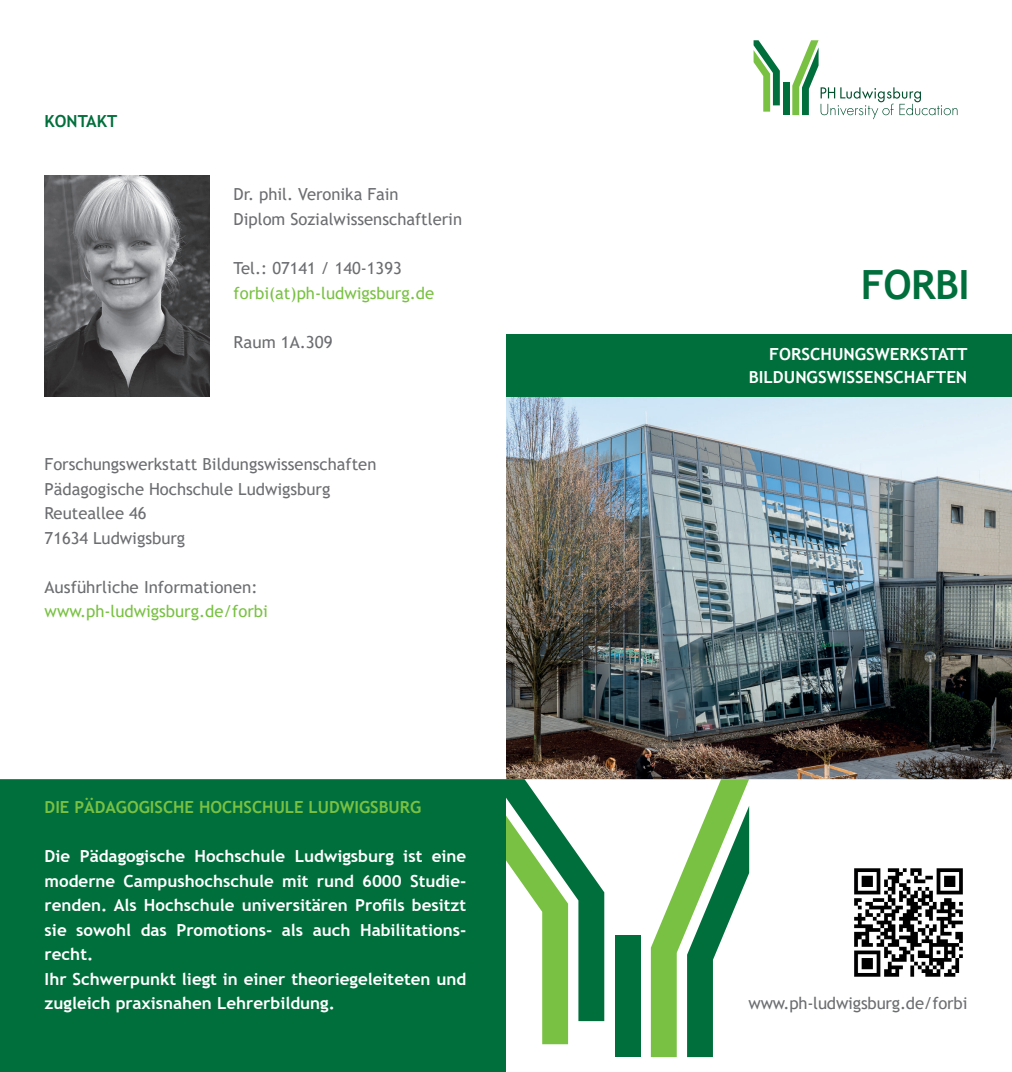
<style>
.page{position:relative;width:1012px;height:1072px;background:#fff}
.page>*{position:absolute;margin:0;border:0;box-sizing:border-box;transform-origin:0 0}
.t1{font:700 40.25px "Trebuchet MS";letter-spacing:-.015em;color:#006f3c}
.t2{font:700 16.62px/24.5px "Trebuchet MS";color:#fff;text-align:right}
.t3{font:16.62px/24.5px "Trebuchet MS";color:#6c6d70}
.t4{font:16.62px "Trebuchet MS";color:#79c142}
.t5{font:700 16.62px "Trebuchet MS";color:#79c142}
.t6{font:700 16.62px "Trebuchet MS";color:#006f3c}
</style>
<div class="page">
<div style="left:783px;top:83px;width:7px;height:32px;background:#006f3c"></div>
<svg style="left:754px;top:40px;width:26px;height:72px"></svg>
<svg style="left:792px;top:40px;width:165px;height:79px"></svg>
<img style="left:506px;top:396px;width:506px;height:383px">
<div style="left:615px;top:935px;width:25px;height:122px;background:#006f3c"></div>
<svg style="left:651px;top:779px;width:98px;height:278px"></svg>
<svg style="left:506px;top:779px;width:98px;height:265px"></svg>
<img style="left:45px;top:176px;width:165px;height:220px">
<div style="left:506px;top:334px;width:506px;height:62px;background:#006f3c"></div>
<div style="left:1px;top:780px;width:504px;height:291px;background:#006f3c"></div>
<div style="left:0;top:779px;width:506px;height:292px;border:2px solid #006f3c"></div>
<img style="left:854px;top:868px;width:109px;height:109px">
<p class="t6" style="left:45px;top:111px;width:74px">KONTAKT</p>
<p class="t3" style="left:234px;top:182px;width:230px">Dr. phil. Veronika Fain<br>Diplom Sozialwissenschaftlerin</p>
<p class="t3" style="left:234px;top:256px;width:170px">Tel.: 07141 / 140-1393</p>
<p class="t4" style="left:234px;top:282px;width:202px">forbi(at)ph-ludwigsburg.de</p>
<p class="t3" style="left:234px;top:329px;width:101px">Raum 1A.309</p>
<p class="t3" style="left:45px;top:452px;width:333px">Forschungswerkstatt Bildungswissenschaften<br>Pädagogische Hochschule Ludwigsburg<br>Reuteallee 46<br>71634 Ludwigsburg</p>
<p class="t3" style="left:45px;top:574px;width:214px">Ausführliche Informationen:</p>
<p class="t4" style="left:45px;top:601px;width:225px">www.ph-ludwigsburg.de/forbi</p>
<p class="t5" style="left:45px;top:797px;width:378px">DIE PÄDAGOGISCHE HOCHSCHULE LUDWIGSBURG</p>
<p class="t2" style="left:45px;top:844px;width:423px;text-align:left">Die Pädagogische Hochschule Ludwigsburg ist eine moderne Campushochschule mit rund 6000 Studie&shy;renden. Als Hochschule universitären Profils besitzt sie sowohl das Promotions- als auch Habilitations&shy;recht.<br>Ihr Schwerpunkt liegt in einer theoriegeleiteten und zugleich praxisnahen Lehrerbildung.</p>
<h1 class="t1" style="left:861px;top:259px;width:111px">FORBI</h1>
<p class="t2" style="left:749px;top:343px;width:220px;line-height:22.8px">FORSCHUNGSWERKSTATT<br>BILDUNGSWISSENSCHAFTEN</p>
<p class="t3" style="left:749px;top:991px;width:220px">www.ph-ludwigsburg.de/forbi</p>
</div>
